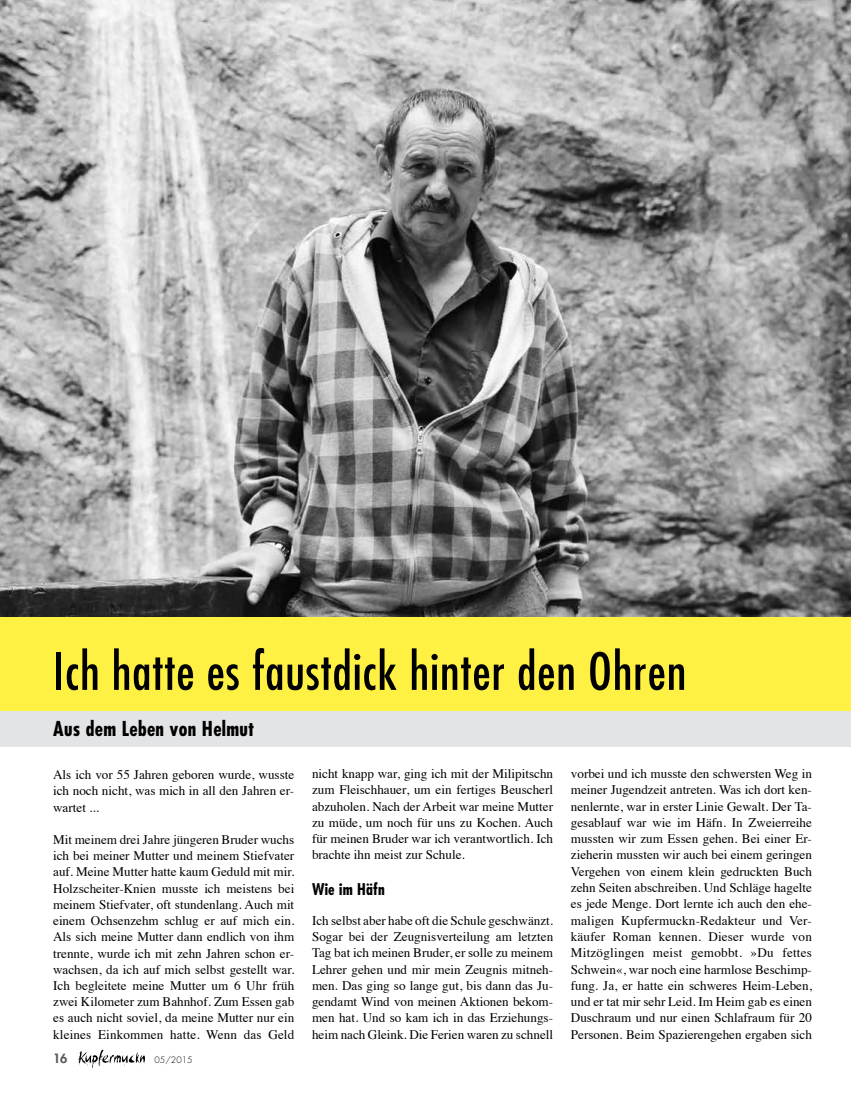
<style>
.page{position:relative;width:851px;height:1099px;background:#fff}
.page>*{position:absolute;margin:0;border:0;box-sizing:border-box;transform-origin:0 0}
.t1{font:condensed 50px "Futura";letter-spacing:.02em;color:#000}
.t2{font:700 condensed 20px "Futura";letter-spacing:.015em;color:#000}
.t3{font:700 condensed 15.75px "Futura";letter-spacing:.015em;color:#000}
.t4{font:13.12px/16.2px "Times";color:#000;text-align:justify}
.t5{font:800 12.5px "Futura";color:#58585a}
.t6{font:300 8.75px "Futura";color:#000}
</style>
<div class="page">
<svg style="left:78px;top:1049px;width:67px;height:19px"></svg>
<img style="left:0;top:0;width:850px;height:617px">
<div style="left:0;top:617px;width:850px;height:103px;background:#fff044"></div>
<div style="left:0;top:711px;width:850px;height:36px;background:#e3e4e5"></div>
<h1 class="t1" style="left:53px;top:648px;width:634px">Ich hatte es faustdick hinter den Ohren</h1>
<h2 class="t2" style="left:53px;top:720px;width:203px">Aus dem Leben von Helmut</h2>
<p class="t4" style="left:53px;top:768px;width:242px">Als ich vor 55 Jahren geboren wurde, wusste ich noch nicht, was mich in all den Jahren er&shy;wartet ...</p>
<p class="t4" style="left:53px;top:832px;width:243px">Mit meinem drei Jahre jüngeren Bruder wuchs ich bei meiner Mutter und meinem Stiefvater auf. Meine Mutter hatte kaum Geduld mit mir.<br>Holzscheiter-Knien musste ich meistens bei meinem Stiefvater, oft stundenlang. Auch mit einem Ochsenzehm schlug er auf mich ein.<br>Als sich meine Mutter dann endlich von ihm trennte, wurde ich mit zehn Jahren schon er&shy;wachsen, da ich auf mich selbst gestellt war.<br>Ich begleitete meine Mutter um 6 Uhr früh zwei Kilometer zum Bahnhof. Zum Essen gab es auch nicht soviel, da meine Mutter nur ein kleines Einkommen hatte. Wenn das Geld</p>
<p class="t5" style="left:53px;top:1051px;width:16px">16</p>
<p class="t6" style="left:154px;top:1055px;width:40px">05/2015</p>
<p class="t4" style="left:312px;top:766px;width:242px">nicht knapp war, ging ich mit der Milipitschn zum Fleischhauer, um ein fertiges Beuscherl abzuholen. Nach der Arbeit war meine Mutter zu müde, um noch für uns zu Kochen. Auch für meinen Bruder war ich verantwortlich. Ich brachte ihn meist zur Schule.</p>
<p class="t3" style="left:312px;top:881px;width:74px">Wie im Häfn</p>
<p class="t4" style="left:312px;top:913px;width:243px">Ich selbst aber habe oft die Schule geschwänzt.<br>Sogar bei der Zeugnisverteilung am letzten Tag bat ich meinen Bruder, er solle zu meinem Lehrer gehen und mir mein Zeugnis mitneh&shy;men. Das ging so lange gut, bis dann das Ju&shy;gendamt Wind von meinen Aktionen bekom&shy;men hat. Und so kam ich in das Erziehungs&shy;heim nach Gleink. Die Ferien waren zu schnell</p>
<p class="t4" style="left:570px;top:766px;width:242px">vorbei und ich musste den schwersten Weg in meiner Jugendzeit antreten. Was ich dort ken&shy;nenlernte, war in erster Linie Gewalt. Der Ta&shy;gesablauf war wie im Häfn. In Zweierreihe mussten wir zum Essen gehen. Bei einer Er&shy;zieherin mussten wir auch bei einem geringen Vergehen von einem klein gedruckten Buch zehn Seiten abschreiben. Und Schläge hagelte es jede Menge. Dort lernte ich auch den ehe&shy;maligen Kupfermuckn-Redakteur und Ver&shy;käufer Roman kennen. Dieser wurde von Mitzöglingen meist gemobbt. »Du fettes Schwein«, war noch eine harmlose Beschimp&shy;fung. Ja, er hatte ein schweres Heim-Leben, und er tat mir sehr Leid. Im Heim gab es einen Duschraum und nur einen Schlafraum für 20<br>Personen. Beim Spazierengehen ergaben sich</p>
</div>
